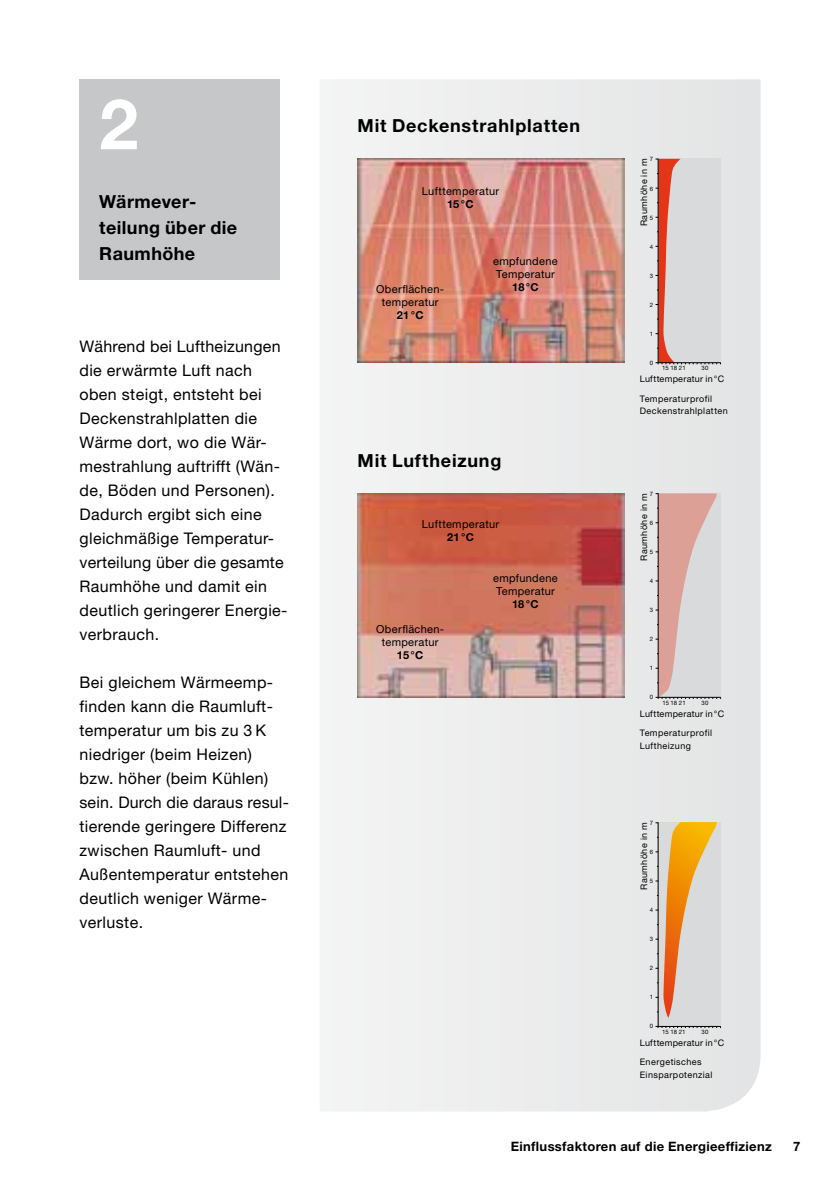
<style>
.page{position:relative;width:840px;height:1191px;background:#fff}
.page>*{position:absolute;margin:0;border:0;box-sizing:border-box;transform-origin:0 0}
.t1{font:700 70px "Helvetica Neue LT Pro";color:#fff}
.t2{font:700 18px/26px "Helvetica Neue LT Pro";letter-spacing:.04em;color:#000}
.t3{font:16px/24px "Helvetica Neue LT Pro";letter-spacing:.025em;color:#000}
.t4{font:700 13px "Helvetica Neue LT Pro";letter-spacing:.025em;color:#000}
.t5{font:11px/13px "Helvetica Neue LT Pro";letter-spacing:.03em;color:#000}
.t6{font:700 11px "Helvetica Neue LT Pro";color:#000}
.t7{font:9px/13px "Helvetica Neue LT Pro";letter-spacing:.045em;color:#000}
.t8{font:6px "Helvetica Neue LT Pro";letter-spacing:.005em;color:#000}
</style>
<div class="page">
<div style="left:79px;top:79px;width:201px;height:201px;background:#c6c7c8"></div>
<svg style="left:320px;top:79px;width:440px;height:1032px"></svg>
<svg style="left:655px;top:159px;width:65px;height:205px;background:#d6c1be"></svg>
<hr style="left:658px;top:362px;width:62px;height:1px;background:#000">
<svg style="left:655px;top:493px;width:65px;height:206px;background:#d7beba"></svg>
<hr style="left:658px;top:697px;width:62px;height:1px;background:#000">
<svg style="left:655px;top:822px;width:65px;height:206px;background:#dcbe99"></svg>
<hr style="left:658px;top:1026px;width:62px;height:1px;background:#000">
<img style="left:357px;top:159px;width:267px;height:204px">
<img style="left:357px;top:493px;width:267px;height:204px">
<h1 class="t1" style="left:99px;top:80px;width:40px">2</h1>
<p class="t2" style="left:99px;top:188px;width:139px">Wärmever&shy;teilung über die<br>Raumhöhe</p>
<p class="t3" style="left:79px;top:334px;width:208px">Während bei Luftheizungen die erwärmte Luft nach oben steigt, entsteht bei<br>Deckenstrahlplatten die<br>Wärme dort, wo die Wär&shy;mestrahlung auftrifft (Wän&shy;de, Böden und Personen).<br>Dadurch ergibt sich eine gleichmäßige Temperatur&shy;verteilung über die gesamte<br>Raumhöhe und damit ein deutlich geringerer Energie&shy;verbrauch.</p>
<p class="t3" style="left:79px;top:670px;width:211px">Bei gleichem Wärmeemp&shy;finden kann die Raumluft&shy;temperatur um bis zu 3 K niedriger (beim Heizen) bzw. höher (beim Kühlen) sein. Durch die daraus resul&shy;tierende geringere Differenz zwischen Raumluft- und<br>Außentemperatur entstehen deutlich weniger Wärme&shy;verluste.</p>
<p class="t2" style="left:357px;top:112px;width:224px">Mit Deckenstrahlplatten</p>
<p class="t5" style="left:421px;top:184px;width:79px">Lufttemperatur</p>
<p class="t6" style="left:447px;top:197px;width:28px">15°C</p>
<p class="t5" style="left:493px;top:254px;width:66px">empfundene<br>Temperatur</p>
<p class="t5" style="left:376px;top:282px;width:69px">Oberflächen-</p>
<p class="t6" style="left:512px;top:280px;width:28px">18°C</p>
<p class="t5" style="left:381px;top:295px;width:58px">temperatur</p>
<p class="t6" style="left:396px;top:308px;width:28px">21°C</p>
<p class="t2" style="left:357px;top:446px;width:145px">Mit Luftheizung</p>
<p class="t5" style="left:421px;top:517px;width:79px">Lufttemperatur</p>
<p class="t6" style="left:447px;top:530px;width:28px">21°C</p>
<p class="t5" style="left:493px;top:571px;width:66px">empfundene<br>Temperatur</p>
<p class="t6" style="left:512px;top:597px;width:28px">18°C</p>
<p class="t5" style="left:376px;top:622px;width:69px;text-align:center">Oberflächen&shy;temperatur</p>
<p class="t6" style="left:397px;top:648px;width:28px">15°C</p>
<p class="t8" style="left:649px;top:156px;width:5px">7</p>
<p class="t8" style="left:649px;top:185px;width:5px">6</p>
<p class="t8" style="left:649px;top:214px;width:5px">5</p>
<p class="t8" style="left:649px;top:243px;width:5px">4</p>
<p class="t8" style="left:649px;top:272px;width:5px">3</p>
<p class="t8" style="left:649px;top:301px;width:5px">2</p>
<p class="t8" style="left:649px;top:330px;width:5px">1</p>
<p class="t8" style="left:649px;top:359px;width:5px">0</p>
<p class="t7" style="left:636px;top:226px;width:69px;rotate:-90deg">Raumhöhe in m</p>
<p class="t8" style="left:662px;top:364px;width:25px">15 18 21</p>
<p class="t8" style="left:701px;top:364px;width:8px">30</p>
<p class="t7" style="left:639px;top:372px;width:86px">Lufttemperatur in°C</p>
<p class="t7" style="left:639px;top:392px;width:89px;line-height:12px">Temperaturprofil<br>Deckenstrahlplatten</p>
<p class="t8" style="left:649px;top:490px;width:5px">7</p>
<p class="t8" style="left:649px;top:519px;width:5px">6</p>
<p class="t8" style="left:649px;top:548px;width:5px">5</p>
<p class="t8" style="left:649px;top:577px;width:5px">4</p>
<p class="t8" style="left:649px;top:606px;width:5px">3</p>
<p class="t8" style="left:649px;top:635px;width:5px">2</p>
<p class="t8" style="left:649px;top:664px;width:5px">1</p>
<p class="t8" style="left:649px;top:693px;width:5px">0</p>
<p class="t7" style="left:636px;top:561px;width:69px;rotate:-90deg">Raumhöhe in m</p>
<p class="t8" style="left:662px;top:699px;width:25px">15 18 21</p>
<p class="t8" style="left:701px;top:699px;width:8px">30</p>
<p class="t7" style="left:639px;top:707px;width:86px">Lufttemperatur in°C</p>
<p class="t7" style="left:639px;top:725px;width:74px">Temperaturprofil<br>Luftheizung</p>
<p class="t8" style="left:649px;top:819px;width:5px">7</p>
<p class="t8" style="left:649px;top:848px;width:5px">6</p>
<p class="t8" style="left:649px;top:877px;width:5px">5</p>
<p class="t8" style="left:649px;top:906px;width:5px">4</p>
<p class="t8" style="left:649px;top:935px;width:5px">3</p>
<p class="t8" style="left:649px;top:964px;width:5px">2</p>
<p class="t8" style="left:649px;top:993px;width:5px">1</p>
<p class="t8" style="left:649px;top:1022px;width:5px">0</p>
<p class="t7" style="left:636px;top:890px;width:69px;rotate:-90deg">Raumhöhe in m</p>
<p class="t8" style="left:662px;top:1028px;width:25px">15 18 21</p>
<p class="t8" style="left:701px;top:1028px;width:8px">30</p>
<p class="t7" style="left:639px;top:1036px;width:86px">Lufttemperatur in°C</p>
<p class="t7" style="left:639px;top:1054px;width:74px">Energetisches<br>Einsparpotenzial</p>
<p class="t4" style="left:510px;top:1138px;width:262px">Einflussfaktoren auf die Energieeffizienz</p>
<p class="t4" style="left:792px;top:1138px;width:9px">7</p>
</div>
